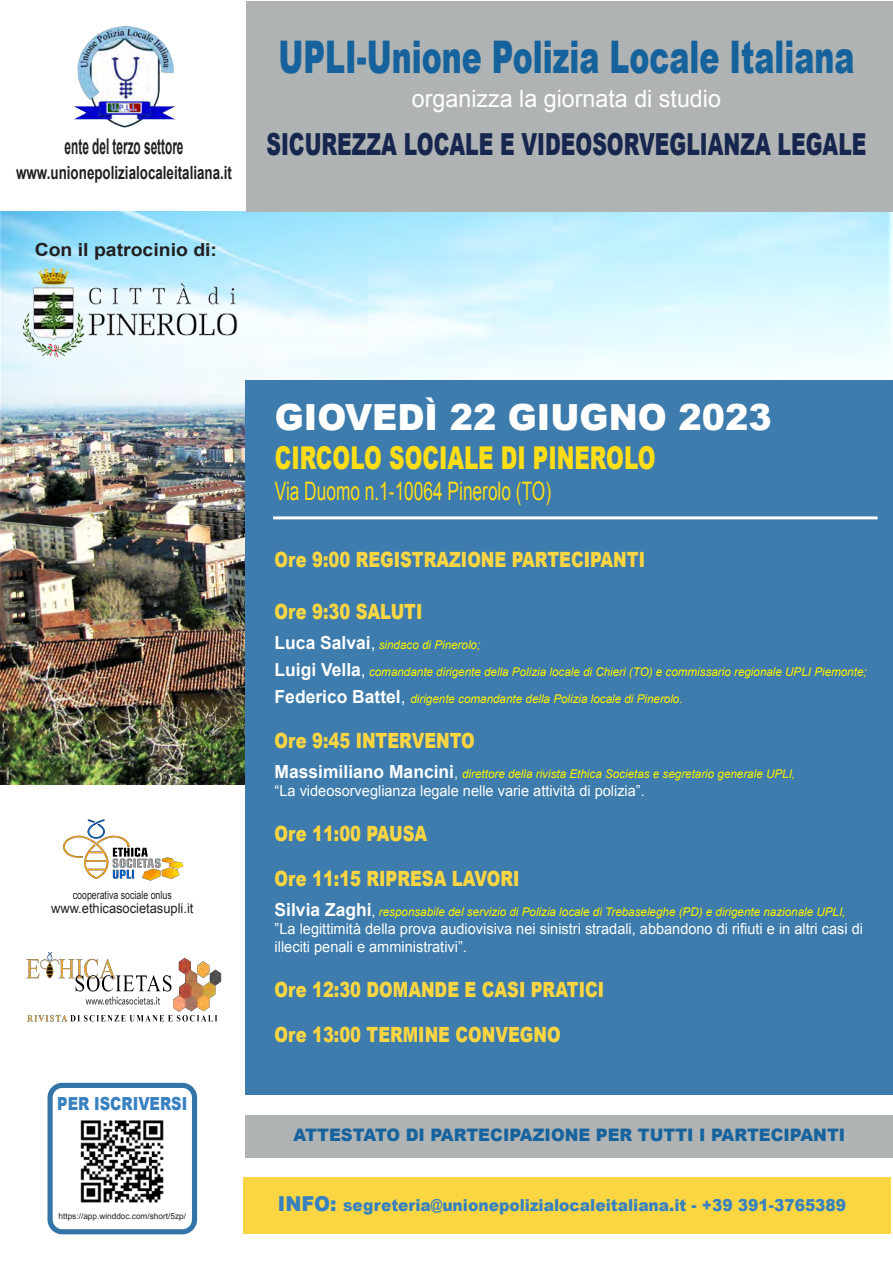
<style>
.page{position:relative;width:893px;height:1263px;background:#fff}
.page>*{position:absolute;margin:0;border:0;box-sizing:border-box;transform-origin:0 0}
.t1{font:900 45px "Arial";color:#15629c;scale:.67 1}
.t2{font:900 36px "Arial";color:#fff}
.t3{font:900 31.5px "Arial";color:#ffdd17;scale:.68 1}
.t4{font:900 30.3px "Arial";color:#16264e;scale:.67 1}
.t5{font:25.5px "Arial";color:#ffdd17;scale:.68 1}
.t6{font:24px "Arial";color:#fff}
.t7{font:700 21.75px "Arial";color:#231f20;scale:.54 1}
.t8{font:900 21px/45px "Arial";color:#fcd642;scale:.78 1}
.t9{font:700 18.15px "Arial";color:#231f20;scale:.73 1}
.t10{font:700 18px "Arial";color:#231f20;scale:1.08 1}
.t11{font:900 18px "Arial";color:#3781c1;scale:.8 1}
.t12{font:900 17.25px "Arial";color:#16639e;scale:.96 1}
.t13{font:900 16.5px "Arial";color:#3781c1;scale:.94 1}
.t14{font:15px/18px "Arial";color:#fff}
.t15{font:13.5px "Arial";color:#231f20;scale:.95 1}
.t16{font:italic 12px "Arial";color:#fff101}
.t17{font:11.25px "Arial";color:#231f20;scale:.78 1}
.t18{font:8.25px "Arial";color:#231f20}
.s1{font-weight:700;font-style:normal;font-size:18px;color:#fff}
.s2{font-style:normal;font-size:18px;color:#fff}
.s3{font-style:normal;font-size:15px;color:#fff}
.s4{font-size:20.55px}
</style>
<div class="page">
<img style="left:0;top:211px;width:892px;height:574px">
<div style="left:246px;top:1115px;width:647px;height:42px;background:#b0b3b3"></div>
<div style="left:246px;top:380px;width:647px;height:715px;background:#3d7cac"></div>
<div style="left:246px;top:1px;width:646px;height:210px;background:#b0b3b3"></div>
<hr style="left:273px;top:516px;width:604px;height:3px;background:#fff">
<img style="left:73px;top:26px;width:102px;height:101px">
<img style="left:63px;top:819px;width:121px;height:62px">
<img style="left:26px;top:952px;width:196px;height:70px">
<div style="left:48px;top:1083px;width:149px;height:151px;border:5px solid #3475a9;border-radius:12px"></div>
<img style="left:80px;top:1120px;width:84px;height:83px">
<img style="left:21px;top:267px;width:216px;height:90px">
<div style="left:244px;top:1177px;width:647px;height:56px;background:#fcd642"></div>
<h3 class="t7" style="left:65px;top:132px;width:222px">ente del terzo settore</h3>
<h3 class="t9" style="left:16px;top:161px;width:297px">www.unionepolizialocaleitaliana.it</h3>
<h3 class="t10" style="left:35px;top:238px;width:170px">Con il patrocinio di:</h3>
<h1 class="t1" style="left:278px;top:24px;width:861px">UPLI-Unione Polizia Locale Italiana</h1>
<h3 class="t6" style="left:412px;top:83px;width:311px">organizza la giornata di studio</h3>
<h3 class="t4" style="left:266px;top:122px;width:897px">SICUREZZA LOCALE E VIDEOSORVEGLIANZA LEGALE</h3>
<p class="t17" style="left:73px;top:888px;width:128px">cooperativa sociale onlus</p>
<p class="t15" style="left:51px;top:899px;width:151px">www.ethicasocietasupli.it</p>
<h3 class="t11" style="left:57px;top:1090px;width:164px">PER ISCRIVERSI</h3>
<p class="t18" style="left:59px;top:1210px;width:129px">https://app.winddoc.com/short/5zp/</p>
<h2 class="t2" style="left:275px;top:391px;width:498px">GIOVEDÌ 22 GIUGNO 2023</h2>
<h3 class="t3" style="left:275px;top:435px;width:562px">CIRCOLO SOCIALE DI PINEROLO</h3>
<h3 class="t5" style="left:275px;top:475px;width:408px">Via Duomo n.1-10064 Pinerolo (TO)</h3>
<h3 class="t8" style="left:275px;top:536px;width:476px">Ore 9:00 REGISTRAZIONE PARTECIPANTI</h3>
<h3 class="t8" style="left:275px;top:589px;width:191px">Ore 9:30 SALUTI</h3>
<p class="t16" style="left:275px;top:637px;width:207px"><span class="s1">Luca Salvai</span><span class="s2">,</span> sindaco di Pinerolo;</p>
<p class="t16" style="left:275px;top:664px;width:594px"><span class="s1">Luigi Vella</span><span class="s2">,</span> comandante dirigente della Polizia locale di Chieri (TO) e commissario regionale UPLI Piemonte;</p>
<p class="t16" style="left:275px;top:691px;width:409px"><span class="s1">Federico Battel</span><span class="s2">,</span> dirigente comandante della Polizia locale di Pinerolo.</p>
<h3 class="t8" style="left:275px;top:718px;width:258px">Ore 9:45 INTERVENTO</h3>
<p class="t16" style="left:275px;top:766px;width:522px"><span class="s1">Massimiliano Mancini</span><span class="s3">,</span> direttore della rivista Ethica Societas e segretario generale UPLI,</p>
<p class="t14" style="left:275px;top:782px;width:372px">“La videosorveglianza legale nelle varie attività di polizia”.</p>
<h3 class="t8" style="left:275px;top:811px;width:315px">Ore 11:00 PAUSA<br>Ore 11:15 RIPRESA LAVORI</h3>
<p class="t16" style="left:275px;top:904px;width:572px"><span class="s1">Silvia Zaghi</span><span class="s3">,</span> responsabile del servizio di Polizia locale di Trebaseleghe (PD) e dirigente nazionale UPLI,</p>
<p class="t14" style="left:275px;top:920px;width:590px">”La legittimità della prova audiovisiva nei sinistri stradali, abbandono di rifiuti e in altri casi di illeciti penali e amministrativi”.</p>
<h3 class="t8" style="left:275px;top:967px;width:424px">Ore 12:30 DOMANDE E CASI PRATICI<br>Ore 13:00 TERMINE CONVEGNO</h3>
<h3 class="t12" style="left:294px;top:1122px;width:576px">ATTESTATO DI PARTECIPAZIONE PER TUTTI I PARTECIPANTI</h3>
<h3 class="t13" style="left:278px;top:1193px;width:606px"><span class="s4">INFO:</span> segreteria@unionepolizialocaleitaliana.it - +39 391-3765389</h3>
</div>
